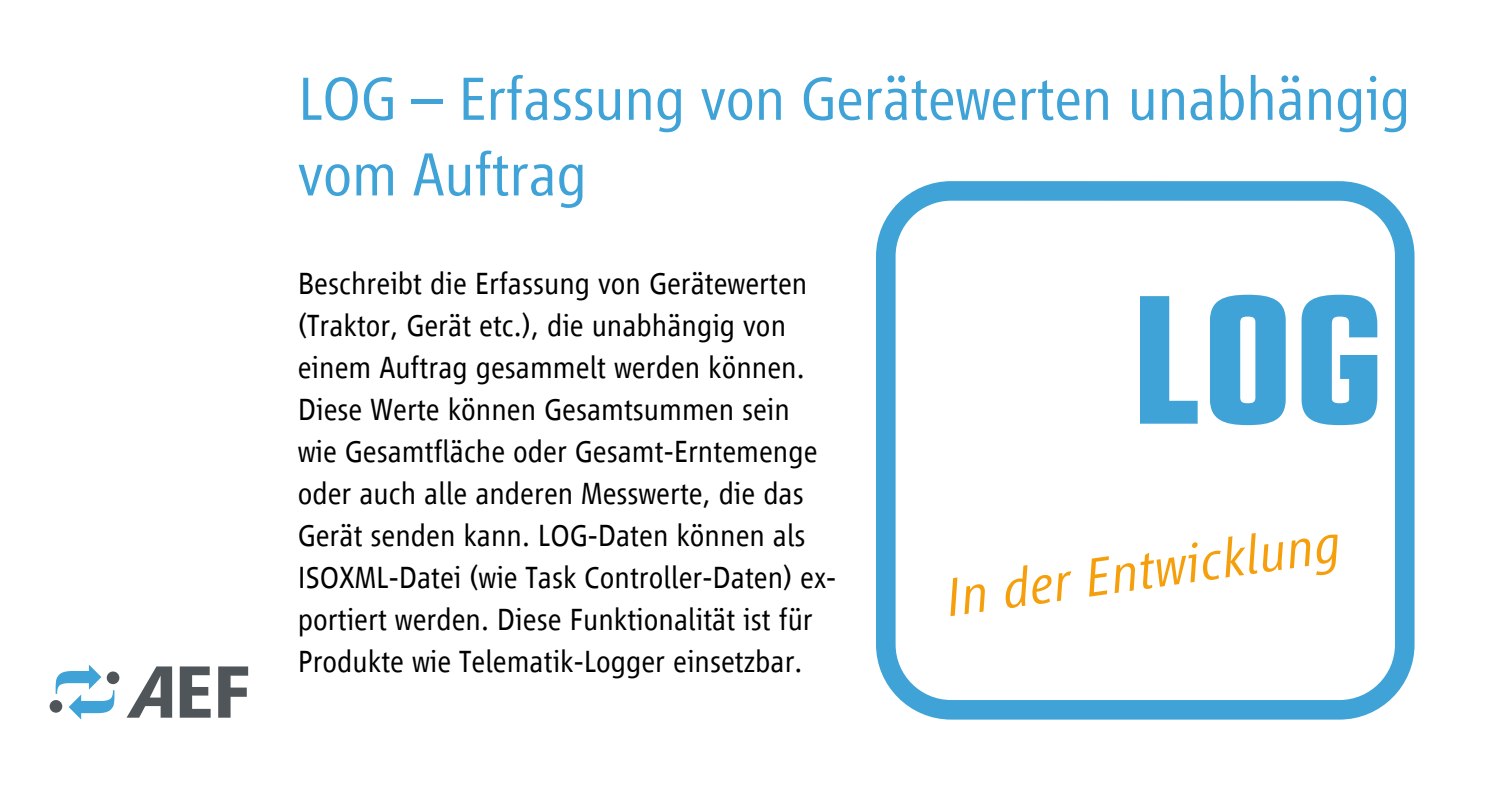
<style>
.page{position:relative;width:1489px;height:794px;background:#fff}
.page>*{position:absolute;margin:0;border:0;box-sizing:border-box;transform-origin:0 0}
.t1{font:300 63px/75.6px "Vialog LT Com";letter-spacing:-.005em;color:#3fa3d7}
.t2{font:italic 300 56px "Vialog LT Com";color:#f59f0d}
.t3{font:300 31.5px/42px "Vialog LT Com";color:#000}
</style>
<div class="page">
<div style="left:107px;top:671px;width:12px;height:13px;background:#505559;border-radius:50%"></div>
<svg style="left:56px;top:664px;width:58px;height:55px"></svg>
<div style="left:50px;top:700px;width:12px;height:12px;background:#505559;border-radius:50%"></div>
<svg style="left:127px;top:666px;width:45px;height:51px"></svg>
<svg style="left:180px;top:666px;width:31px;height:51px"></svg>
<svg style="left:218px;top:666px;width:30px;height:51px"></svg>
<svg style="left:876px;top:181px;width:538px;height:538px"></svg>
<svg style="left:1139px;top:296px;width:58px;height:128px"></svg>
<svg style="left:1209px;top:295px;width:76px;height:130px"></svg>
<svg style="left:1301px;top:295px;width:76px;height:130px"></svg>
<h1 class="t1" style="left:298px;top:61px;width:1114px">LOG – Erfassung von Gerätewerten unabhängig vom Auftrag</h1>
<p class="t3" style="left:298px;top:263px;width:540px">Beschreibt die Erfassung von Gerätewerten (Traktor, Gerät etc.), die unabhängig von einem Auftrag gesammelt werden können.<br>Diese Werte können Gesamtsummen sein wie Gesamtfläche oder Gesamt-Erntemenge oder auch alle anderen Messwerte, die das Gerät senden kann. LOG-Daten können als ISOXML-Datei (wie Task Controller-Daten) ex&shy;portiert werden. Diese Funktionalität ist für Produkte wie Telematik-Logger einsetzbar.</p>
<h2 class="t2" style="left:942px;top:567px;width:399px;rotate:-8deg">In der Entwicklung</h2>
</div>
